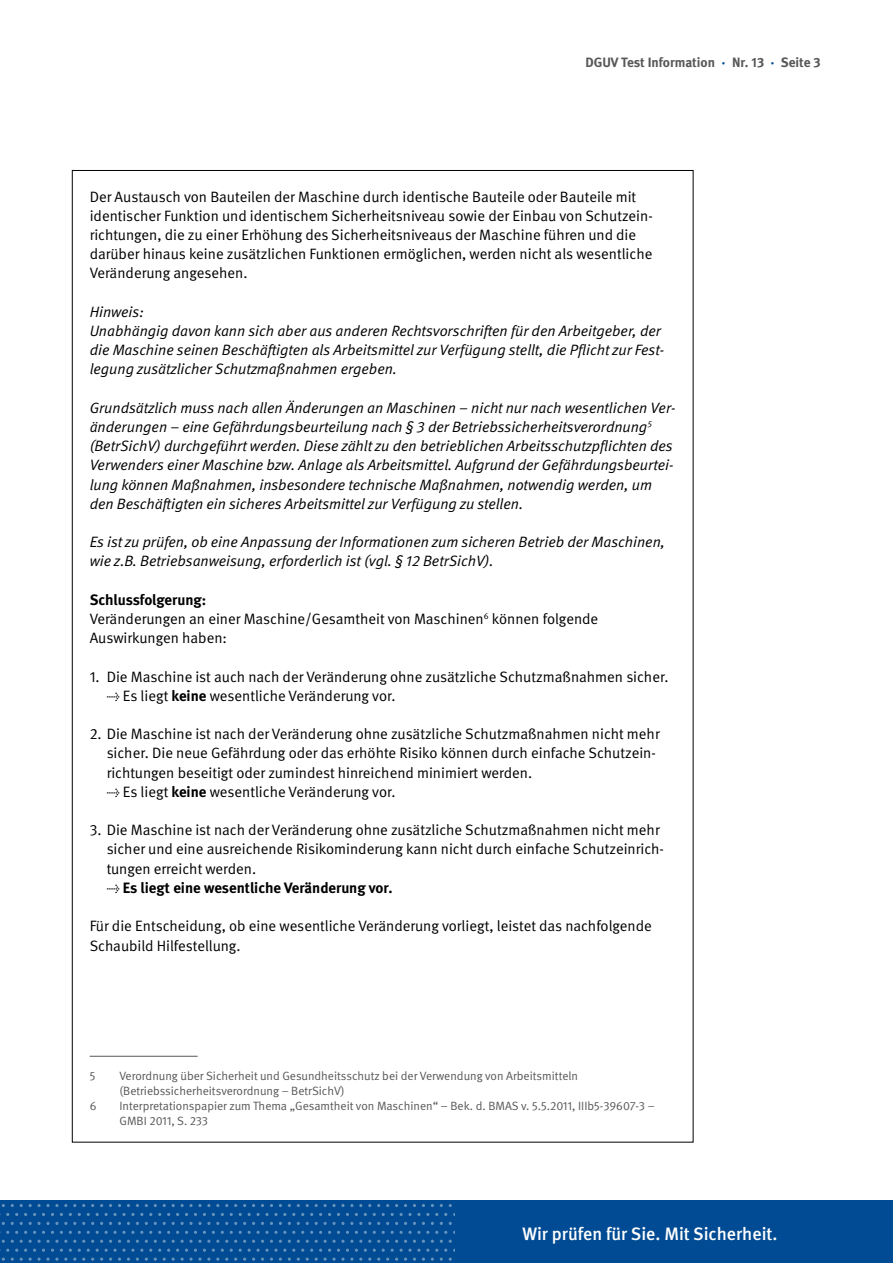
<style>
.page{position:relative;width:893px;height:1263px;background:#fff}
.page>*{position:absolute;margin:0;border:0;box-sizing:border-box;transform-origin:0 0}
.t1{font:500 18px "DGUV Meta";color:#fff}
.P_Copy{font:15px/19.2px "DGUV Meta";color:#000}
.P_Copy-2{font:italic 15px/19.2px "DGUV Meta";color:#000}
.t2{font:700 15px "DGUV Meta";color:#000}
.t3{font:700 13.5px "DGUV Meta";color:#58585a}
.P_Copy-3{font:12px/15px "DGUV Meta";color:#58585a}
.s1{color:#004b93}
.s2{font-weight:700}
.s3{font-weight:400}
</style>
<div class="page">
<div style="left:0;top:1200px;width:893px;height:63px;background:#004b93"></div>
<svg style="left:391px;top:1213px;width:38px;height:3px"></svg>
<svg style="left:248px;top:1213px;width:38px;height:3px"></svg>
<svg style="left:105px;top:1213px;width:38px;height:3px"></svg>
<svg style="left:391px;top:1231px;width:38px;height:3px"></svg>
<svg style="left:248px;top:1231px;width:38px;height:3px"></svg>
<svg style="left:105px;top:1231px;width:38px;height:3px"></svg>
<svg style="left:315px;top:1204px;width:38px;height:3px"></svg>
<svg style="left:172px;top:1204px;width:38px;height:3px"></svg>
<svg style="left:29px;top:1204px;width:38px;height:3px"></svg>
<svg style="left:315px;top:1222px;width:38px;height:3px"></svg>
<svg style="left:172px;top:1222px;width:38px;height:3px"></svg>
<svg style="left:29px;top:1222px;width:38px;height:3px"></svg>
<svg style="left:359px;top:1240px;width:96px;height:21px"></svg>
<svg style="left:172px;top:1240px;width:186px;height:21px"></svg>
<svg style="left:0;top:1240px;width:170px;height:21px"></svg>
<hr style="left:90px;top:1056px;width:108px;height:1px;background:#58585a">
<p class="t3" style="left:585px;top:54px;width:237px">DGUV Test Information <span class="s1">·</span> Nr. 13 <span class="s1">·</span> Seite 3</p>
<p class="P_Copy" style="left:90px;top:187px;width:565px">Der Austausch von Bauteilen der Maschine durch identische Bauteile oder Bauteile mit identischer Funktion und identischem Sicherheitsniveau sowie der Einbau von Schutzein&shy;richtungen, die zu einer Erhöhung des Sicherheitsniveaus der Maschine führen und die darüber hinaus keine zusätzlichen Funktionen ermöglichen, werden nicht als wesentliche Veränderung angesehen.</p>
<p class="P_Copy-2" style="left:90px;top:302px;width:576px">Hinweis:<br>Unabhängig davon kann sich aber aus anderen Rechtsvorschriften für den Arbeitgeber, der die Maschine seinen Beschäftigten als Arbeitsmittel zur Verfügung stellt, die Pflicht zur Fest&shy;legung zusätzlicher Schutzmaßnahmen ergeben.</p>
<p class="P_Copy-2" style="left:90px;top:398px;width:587px">Grundsätzlich muss nach allen Änderungen an Maschinen – nicht nur nach wesentlichen Ver&shy;änderungen – eine Gefährdungsbeurteilung nach § 3 der Betriebssicherheitsverordnung<sup>5 </sup>(BetrSichV) durchgeführt werden. Diese zählt zu den betrieblichen Arbeitsschutzpflichten des Verwenders einer Maschine bzw. Anlage als Arbeitsmittel. Aufgrund der Gefährdungsbeurtei&shy;lung können Maßnahmen, insbesondere technische Maßnahmen, notwendig werden, um den Beschäftigten ein sicheres Arbeitsmittel zur Verfügung zu stellen.</p>
<p class="P_Copy-2" style="left:90px;top:533px;width:577px">Es ist zu prüfen, ob eine Anpassung der Informationen zum sicheren Betrieb der Maschinen, wie z.B. Betriebsanweisung, erforderlich ist (vgl. § 12 BetrSichV).</p>
<p class="P_Copy" style="left:90px;top:590px;width:510px"><span class="s2">Schlussfolgerung:<br></span>Veränderungen an einer Maschine/Gesamtheit von Maschinen<sup>6</sup> können folgende<br>Auswirkungen haben:</p>
<p class="P_Copy" style="left:90px;top:667px;width:580px">1. Die Maschine ist auch nach der Veränderung ohne zusätzliche Schutzmaßnahmen sicher.</p>
<p class="P_Copy" style="left:107px;top:686px;width:290px">→ Es liegt <span class="s2">keine</span> wesentliche Veränderung vor.</p>
<p class="P_Copy" style="left:107px;top:725px;width:554px;text-indent:-17px">2. Die Maschine ist nach der Veränderung ohne zusätzliche Schutzmaßnahmen nicht mehr sicher. Die neue Gefährdung oder das erhöhte Risiko können durch einfache Schutzein&shy;richtungen beseitigt oder zumindest hinreichend minimiert werden.</p>
<p class="P_Copy" style="left:107px;top:782px;width:290px">→ Es liegt <span class="s2">keine</span> wesentliche Veränderung vor.</p>
<p class="P_Copy" style="left:107px;top:821px;width:559px;text-indent:-17px">3. Die Maschine ist nach der Veränderung ohne zusätzliche Schutzmaßnahmen nicht mehr sicher und eine ausreichende Risikominderung kann nicht durch einfache Schutzeinrich&shy;tungen erreicht werden.</p>
<p class="t2" style="left:107px;top:879px;width:287px"><span class="s3">→</span> Es liegt eine wesentliche Veränderung vor.</p>
<p class="P_Copy" style="left:90px;top:917px;width:564px">Für die Entscheidung, ob eine wesentliche Veränderung vorliegt, leistet das nachfolgende<br>Schaubild Hilfestellung.</p>
<p class="P_Copy-3" style="left:90px;top:1068px;width:7px">5</p>
<p class="P_Copy-3" style="left:119px;top:1068px;width:460px">Verordnung über Sicherheit und Gesundheitsschutz bei der Verwendung von Arbeitsmitteln (Betriebssicherheitsverordnung – BetrSichV)</p>
<p class="P_Copy-3" style="left:90px;top:1098px;width:8px">6</p>
<p class="P_Copy-3" style="left:119px;top:1098px;width:537px">Interpretationspapier zum Thema „Gesamtheit von Maschinen“ – Bek. d. BMAS v. 5.5.2011, IIIb5-39607-3 –<br>GMBI 2011, S. 233</p>
<p class="t1" style="left:523px;top:1223px;width:257px">Wir prüfen für Sie. Mit Sicherheit.</p>
</div>
